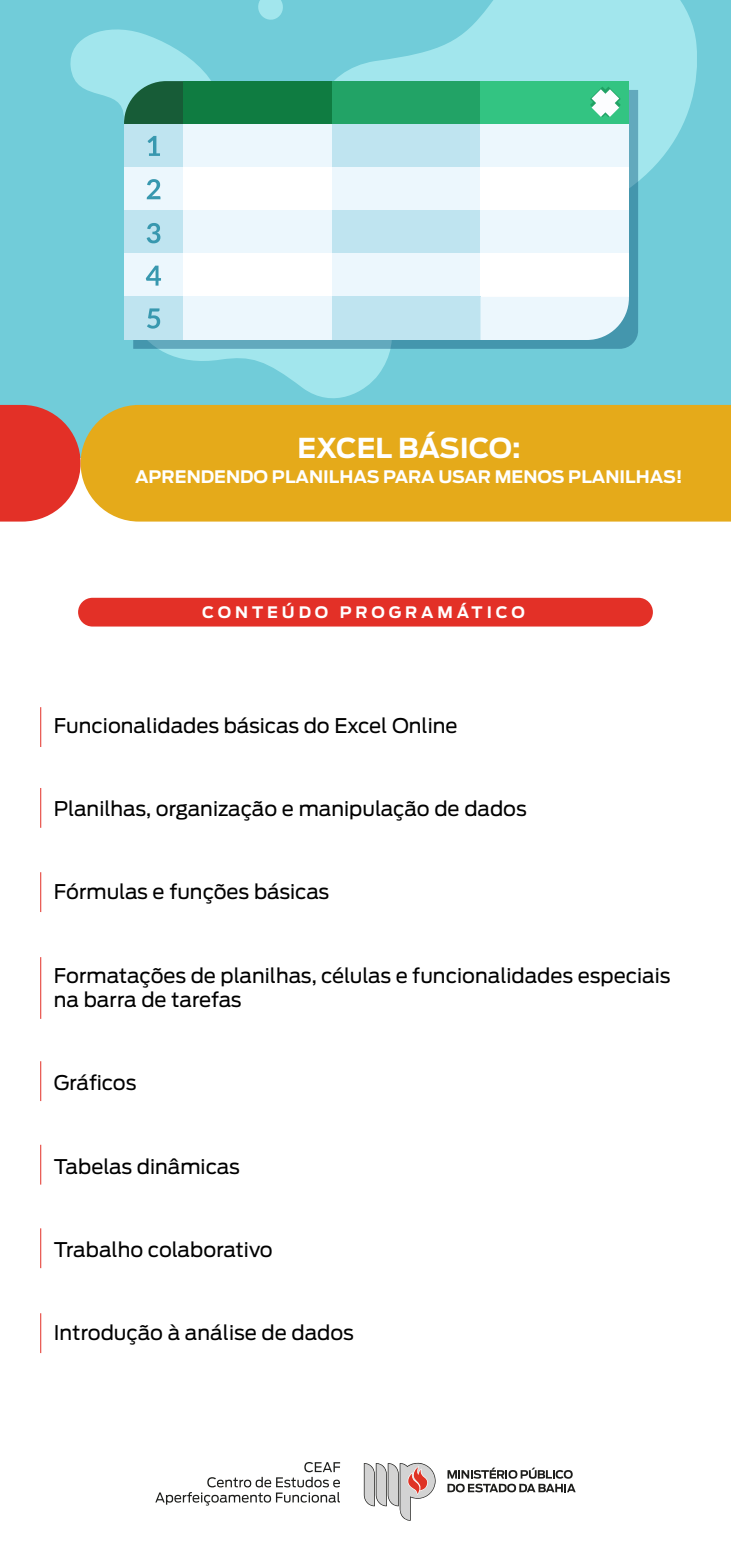
<style>
.page{position:relative;width:731px;height:1555px;background:#fff}
.page>*{position:absolute;margin:0;border:0;box-sizing:border-box;transform-origin:0 0}
.t1{font:700 27.3px "Antenna";color:#fff}
.t2{font:20.12px/24.2px "Antenna";color:#000}
.t3{font:700 17.15px "Antenna";color:#fff}
.t4{font:700 15.75px "Antenna";letter-spacing:.25em;color:#fff}
</style>
<div class="page">
<div style="left:0;top:0;width:731px;height:458px;background:#71ccd9"></div>
<svg style="left:334px;top:0;width:363px;height:181px;fill:#a2e6ed"></svg>
<svg style="left:258px;top:0;width:25px;height:20px"></svg>
<svg style="left:159px;top:349px;width:232px;height:49px"></svg>
<svg style="left:133px;top:136px;width:505px;height:213px;background:#519fb4"></svg>
<div style="left:184px;top:81px;width:148px;height:43px;background:#0f7c41"></div>
<div style="left:332px;top:81px;width:148px;height:43px;background:#22a366"></div>
<div style="left:480px;top:81px;width:149px;height:43px;background:#33c482"></div>
<div style="left:184px;top:124px;width:148px;height:43px;background:#ecf7fd"></div>
<div style="left:332px;top:124px;width:148px;height:43px;background:#bfe4f0"></div>
<div style="left:480px;top:124px;width:149px;height:43px;background:#ecf7fd"></div>
<div style="left:124px;top:167px;width:60px;height:44px;background:#ecf7fd"></div>
<div style="left:184px;top:167px;width:148px;height:44px;background:#fff"></div>
<div style="left:332px;top:167px;width:148px;height:44px;background:#ecf7fd"></div>
<div style="left:480px;top:167px;width:149px;height:44px;background:#fff"></div>
<div style="left:124px;top:211px;width:60px;height:43px;background:#bfe4f0"></div>
<div style="left:184px;top:211px;width:148px;height:43px;background:#ecf7fd"></div>
<div style="left:332px;top:211px;width:148px;height:43px;background:#bfe4f0"></div>
<div style="left:480px;top:211px;width:149px;height:43px;background:#ecf7fd"></div>
<div style="left:124px;top:254px;width:60px;height:43px;background:#ecf7fd"></div>
<div style="left:184px;top:254px;width:148px;height:43px;background:#fff"></div>
<div style="left:332px;top:254px;width:148px;height:43px;background:#ecf7fd"></div>
<div style="left:480px;top:254px;width:149px;height:43px;background:#fff"></div>
<div style="left:124px;top:297px;width:60px;height:43px;background:#bfe4f0"></div>
<div style="left:184px;top:297px;width:148px;height:43px;background:#ecf7fd"></div>
<div style="left:332px;top:297px;width:148px;height:43px;background:#bfe4f0"></div>
<svg style="left:480px;top:297px;width:149px;height:43px;background:#e1f1f8"></svg>
<svg style="left:571px;top:68px;width:68px;height:68px"></svg>
<svg style="left:70px;top:29px;width:141px;height:138px"></svg>
<svg style="left:147px;top:179px;width:13px;height:20px"></svg>
<svg style="left:147px;top:223px;width:13px;height:20px"></svg>
<svg style="left:146px;top:266px;width:15px;height:20px"></svg>
<svg style="left:147px;top:308px;width:13px;height:21px"></svg>
<svg style="left:0;top:405px;width:81px;height:117px"></svg>
<div style="left:81px;top:405px;width:650px;height:117px;background:#e5aa1a"></div>
<svg style="left:364px;top:1462px;width:72px;height:59px"></svg>
<svg style="left:447px;top:1468px;width:128px;height:24px"></svg>
<svg style="left:155px;top:1462px;width:185px;height:43px"></svg>
<div style="left:78px;top:598px;width:575px;height:29px;background:#e33027;border-radius:14px"></div>
<hr style="left:40px;top:707px;width:1px;height:40px;background:#e33027">
<hr style="left:40px;top:788px;width:1px;height:40px;background:#e33027">
<hr style="left:40px;top:872px;width:1px;height:40px;background:#e33027">
<hr style="left:40px;top:1061px;width:1px;height:40px;background:#e33027">
<hr style="left:40px;top:1145px;width:1px;height:40px;background:#e33027">
<hr style="left:40px;top:1228px;width:1px;height:40px;background:#e33027">
<hr style="left:40px;top:1313px;width:1px;height:40px;background:#e33027">
<hr style="left:40px;top:957px;width:1px;height:62px;background:#e33027">
<h1 class="t1" style="left:297px;top:431px;width:225px">EXCEL BÁSICO:</h1>
<p class="t3" style="left:135px;top:466px;width:549px">APRENDENDO PLANILHAS PARA USAR MENOS PLANILHAS!</p>
<p class="t4" style="left:202px;top:603px;width:324px">CONTEÚDO PROGRAMÁTICO</p>
<p class="t2" style="left:54px;top:713px;width:405px">Funcionalidades básicas do Excel Online</p>
<p class="t2" style="left:54px;top:797px;width:474px">Planilhas, organização e manipulação de dados</p>
<p class="t2" style="left:54px;top:880px;width:277px">Fórmulas e funções básicas</p>
<p class="t2" style="left:54px;top:963px;width:618px">Formatações de planilhas, células e funcionalidades especiais na barra de tarefas</p>
<p class="t2" style="left:54px;top:1071px;width:84px">Gráficos</p>
<p class="t2" style="left:54px;top:1154px;width:187px">Tabelas dinâmicas</p>
<p class="t2" style="left:54px;top:1237px;width:220px">Trabalho colaborativo</p>
<p class="t2" style="left:54px;top:1321px;width:302px">Introdução à análise de dados</p>
</div>
